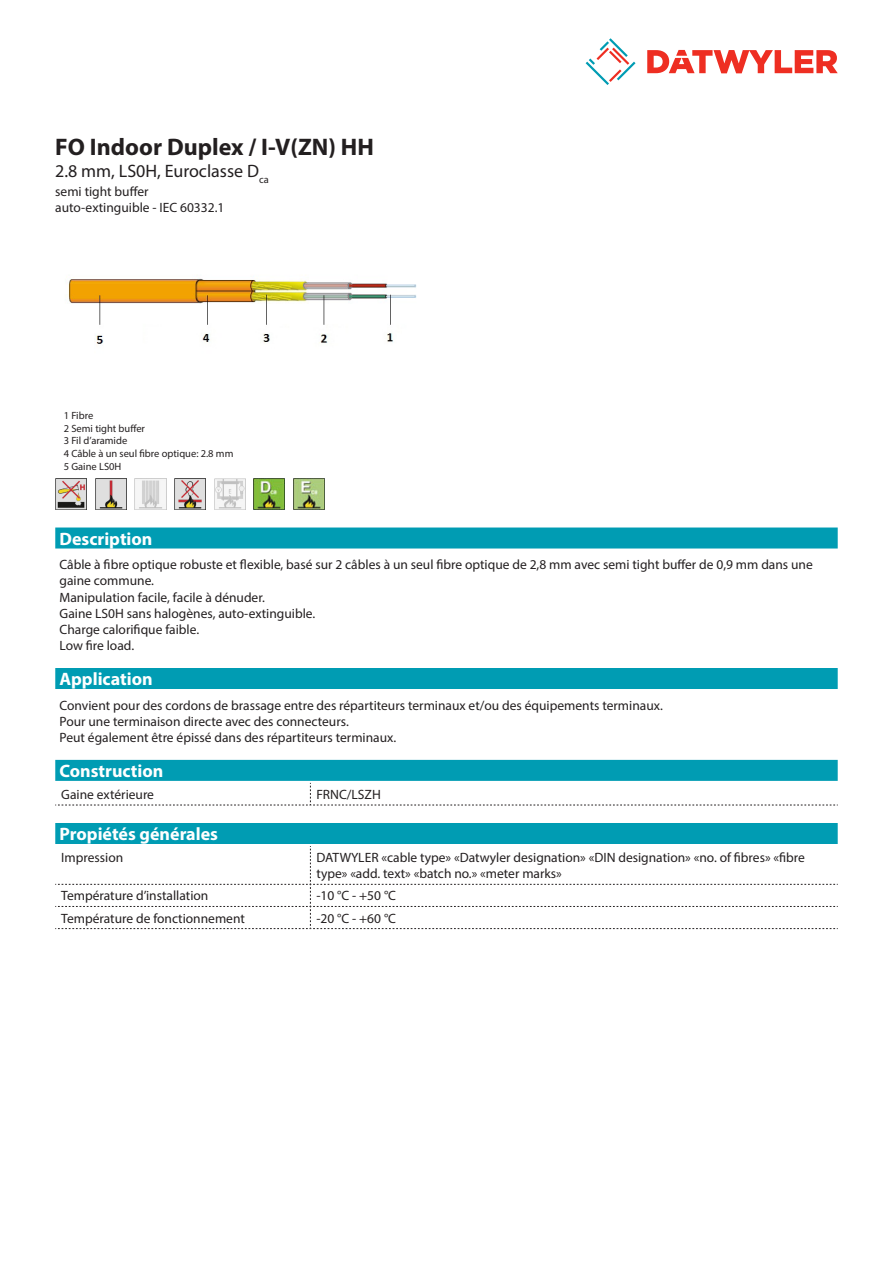
<style>
.page{position:relative;width:893px;height:1263px;background:#fff}
.page>*{position:absolute;margin:0;border:0;box-sizing:border-box;transform-origin:0 0}
.Product_Head{font:700 24px "Myriad Pro";color:#231f20}
.Standard_Head_Proper{font:700 18px "Myriad Pro";color:#fff}
.SubHead{font:18px "Myriad Pro";color:#231f20}
.Standard_text{font:13.5px/16.2px "Myriad Pro";color:#231f20}
.myriad_light_propert{font:13.5px/16.2px "Myriad Pro";color:#231f20}
.imagetext{font:10.5px/12.6px "Myriad Pro";color:#231f20}
</style>
<div class="page">
<svg style="left:586px;top:38px;width:49px;height:47px"></svg>
<svg style="left:647px;top:50px;width:191px;height:23px"></svg>
<div style="left:55px;top:760px;width:783px;height:21px;background:#009cb3"></div>
<svg style="left:55px;top:783px;width:783px;height:23px"></svg>
<img style="left:68px;top:277px;width:349px;height:67px">
<div style="left:55px;top:527px;width:783px;height:21px;background:#009cb3"></div>
<img style="left:293px;top:479px;width:32px;height:31px">
<img style="left:254px;top:479px;width:31px;height:31px">
<img style="left:214px;top:479px;width:31px;height:31px">
<img style="left:174px;top:479px;width:32px;height:31px">
<img style="left:135px;top:479px;width:31px;height:31px">
<img style="left:95px;top:479px;width:31px;height:31px">
<img style="left:55px;top:479px;width:32px;height:31px">
<div style="left:55px;top:668px;width:783px;height:21px;background:#009cb3"></div>
<div style="left:55px;top:823px;width:783px;height:21px;background:#009cb3"></div>
<svg style="left:55px;top:846px;width:783px;height:83px"></svg>
<p class="Product_Head" style="left:55px;top:131px;width:320px">FO Indoor Duplex / I-V(ZN) HH</p>
<p class="SubHead" style="left:55px;top:160px;width:215px">2.8 mm, LS0H, Euroclasse D<sub>ca</sub></p>
<p class="Standard_text" style="left:55px;top:183px;width:171px">semi tight buffer auto-extinguible - IEC 60332.1</p>
<p class="imagetext" style="left:64px;top:409px;width:171px">1 Fibre<br>2 Semi tight buffer<br>3 Fil d’aramide<br>4 Câble à un seul fibre optique: 2.8 mm<br>5 Gaine LS0H</p>
<p class="Standard_Head_Proper" style="left:60px;top:527px;width:94px">Description</p>
<p class="Standard_text" style="left:60px;top:556px;width:755px">Câble à fibre optique robuste et flexible, basé sur 2 câbles à un seul fibre optique de 2,8 mm avec semi tight buffer de 0,9 mm dans une gaine commune.<br>Manipulation facile, facile à dénuder.<br>Gaine LS0H sans halogènes, auto-extinguible.<br>Charge calorifique faible.<br>Low fire load.</p>
<p class="Standard_Head_Proper" style="left:60px;top:667px;width:95px">Application</p>
<p class="Standard_text" style="left:60px;top:697px;width:605px">Convient pour des cordons de brassage entre des répartiteurs terminaux et/ou des équipements terminaux.<br>Pour une terminaison directe avec des connecteurs.<br>Peut également être épissé dans des répartiteurs terminaux.</p>
<p class="Standard_Head_Proper" style="left:60px;top:759px;width:105px">Construction</p>
<p class="myriad_light_propert" style="left:61px;top:786px;width:94px">Gaine extérieure</p>
<p class="myriad_light_propert" style="left:316px;top:786px;width:66px">FRNC/LSZH</p>
<p class="Standard_Head_Proper" style="left:60px;top:822px;width:160px">Propiétés générales</p>
<p class="myriad_light_propert" style="left:61px;top:849px;width:64px">Impression</p>
<p class="myriad_light_propert" style="left:316px;top:849px;width:490px">DATWYLER «cable type» «Datwyler designation» «DIN designation» «no. of fibres» «fibre type» «add. text» «batch no.» «meter marks»</p>
<p class="myriad_light_propert" style="left:61px;top:888px;width:149px">Température d’installation</p>
<p class="myriad_light_propert" style="left:316px;top:888px;width:81px">-10 °C - +50 °C</p>
<p class="myriad_light_propert" style="left:61px;top:910px;width:185px">Température de fonctionnement</p>
<p class="myriad_light_propert" style="left:316px;top:910px;width:81px">-20 °C - +60 °C</p>
</div>
